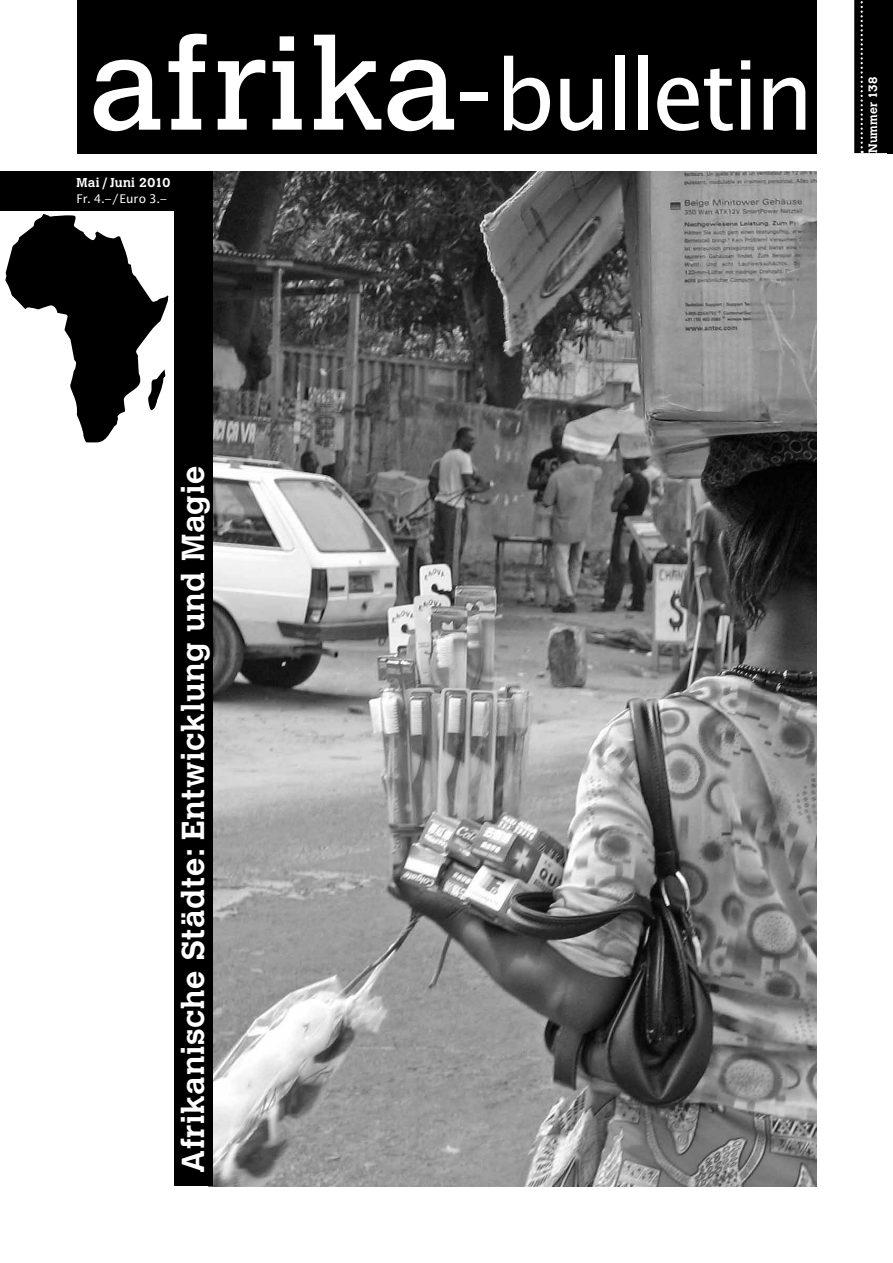
<style>
.page{position:relative;width:893px;height:1263px;background:#fff}
.page>*{position:absolute;margin:0;border:0;box-sizing:border-box;transform-origin:0 0}
.t1{font:127.5px "Calvert";letter-spacing:.025em;color:#fff}
.t2{font:96px "Lucida Sans";letter-spacing:-.05em;color:#fff}
.t3{font:700 31.5px "Calvert";letter-spacing:.025em;color:#fff}
.t4{font:700 12.75px "Calvert";letter-spacing:.025em;color:#fff}
.t5{font:12px "Lucida Sans";letter-spacing:.005em;color:#fff}
.t6{font:700 12px "Calvert";letter-spacing:.02em;color:#fff}
.s1{font-family:"Calvert";font-weight:300;font-size:124.5px}
</style>
<div class="page">
<img style="left:213px;top:172px;width:603px;height:1014px">
<div style="left:854px;top:0;width:39px;height:153px;background:#000"></div>
<svg style="left:860px;top:1px;width:3px;height:152px"></svg>
<div style="left:77px;top:0;width:739px;height:153px;background:#000"></div>
<svg style="left:5px;top:214px;width:164px;height:229px"></svg>
<div style="left:174px;top:171px;width:39px;height:1015px;background:#000"></div>
<div style="left:0;top:171px;width:213px;height:40px;background:#000"></div>
<h1 class="t1" style="left:89px;top:11px;width:370px">afrika</h1>
<h2 class="t2" style="left:453px;top:36px;width:363px"><span class="s1">-</span>bulletin</h2>
<p class="t4" style="left:77px;top:174px;width:95px">Mai / Juni 2010</p>
<p class="t5" style="left:77px;top:192px;width:91px">Fr. 4.–/Euro 3.–</p>
<p class="t6" style="left:865px;top:153px;width:78px;rotate:-90deg">Nummer 138</p>
<p class="t3" style="left:173px;top:1173px;width:709px;rotate:-90deg">Afrikanische Städte: Entwicklung und Magie</p>
</div>
